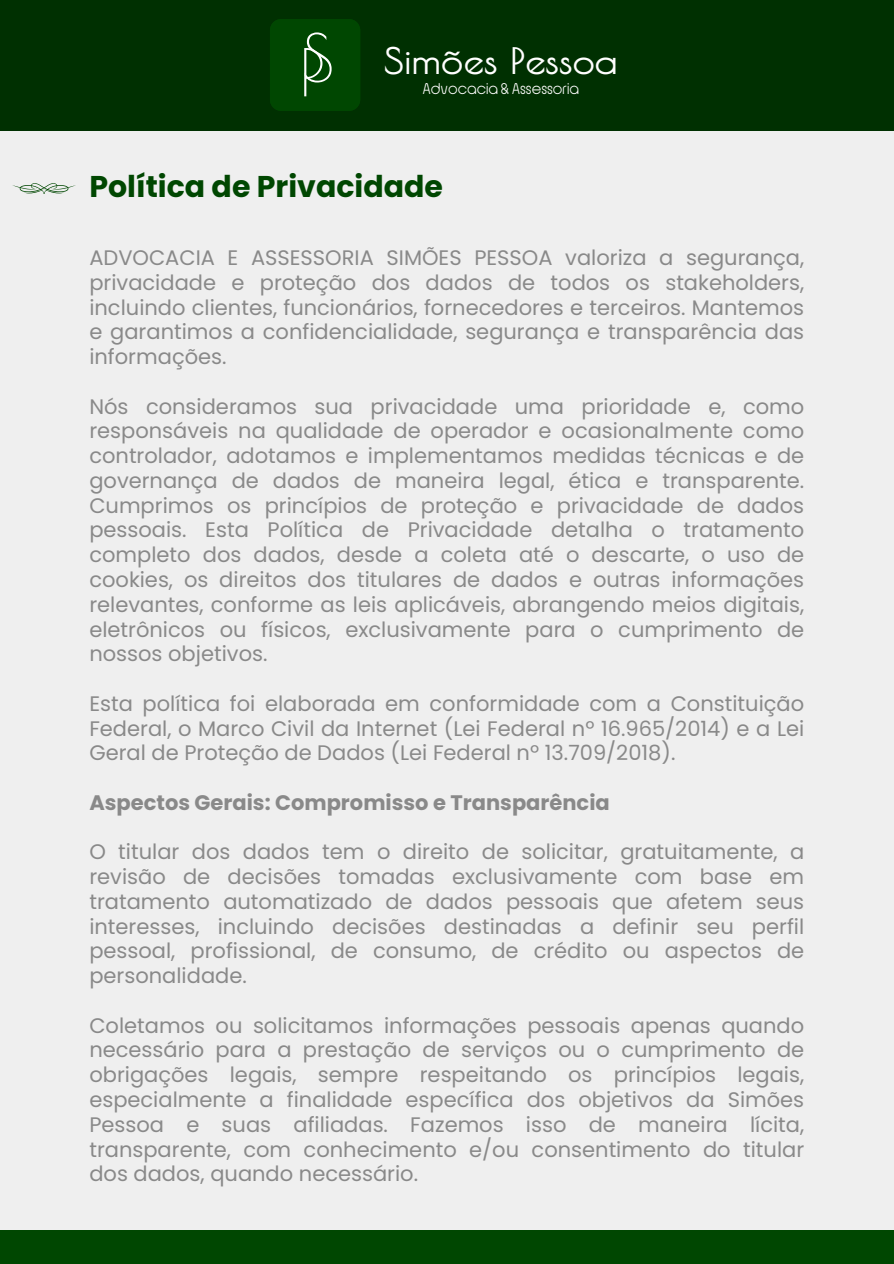
<style>
.page{position:relative;width:894px;height:1264px;background:#fff}
.page>*{position:absolute;margin:0;border:0;box-sizing:border-box;transform-origin:0 0}
.t1{font:64.35px "Poiret One";color:#fff}
.t2{font:700 35.85px "Poiret One";color:#fff}
.t3{font:700 30px "Poppins";color:#004701}
.t4{font:21px/24.8px "Poppins";color:#898989;text-align:justify}
.t5{font:700 21px "Poppins";color:#898989}
.t6{font:17.85px "Ara Hamah 1982";color:#fff}
</style>
<div class="page">
<div style="left:0;top:0;width:893px;height:1263px;background:#efefef"></div>
<div style="left:0;top:0;width:893px;height:131px;background:#003001"></div>
<div style="left:270px;top:19px;width:90px;height:92px;background:#004701"></div>
<svg style="left:12px;top:183px;width:64px;height:11px"></svg>
<div style="left:0;top:1229px;width:893px;height:34px;background:#004701"></div>
<h4 class="t1" style="left:302px;top:20px;width:34px">S</h4>
<h4 class="t1" style="left:299px;top:34px;width:27px">P</h4>
<h3 class="t2" style="left:383px;top:39px;width:235px">Simões Pessoa</h3>
<h4 class="t6" style="left:422px;top:79px;width:158px">Advocacia &amp; Assessoria</h4>
<p class="t3" style="left:89px;top:166px;width:355px">Política de Privacidade</p>
<p class="t4" style="left:89px;top:245px;width:716px">ADVOCACIA E ASSESSORIA SIMÕES PESSOA valoriza a segurança, privacidade e proteção dos dados de todos os stakeholders, incluindo clientes, funcionários, fornecedores e terceiros. Mantemos e garantimos a confidencialidade, segurança e transparência das informações.</p>
<h1 class="t4" style="left:89px;top:394px;width:716px">Nós consideramos sua privacidade uma prioridade e, como responsáveis na qualidade de operador e ocasionalmente como controlador, adotamos e implementamos medidas técnicas e de governança de dados de maneira legal, ética e transparente.<br>Cumprimos os princípios de proteção e privacidade de dados pessoais. Esta Política de Privacidade detalha o tratamento completo dos dados, desde a coleta até o descarte, o uso de cookies, os direitos dos titulares de dados e outras informações relevantes, conforme as leis aplicáveis, abrangendo meios digitais, eletrônicos ou físicos, exclusivamente para o cumprimento de nossos objetivos.</h1>
<p class="t4" style="left:89px;top:691px;width:716px">Esta política foi elaborada em conformidade com a Constituição Federal, o Marco Civil da Internet (Lei Federal nº 16.965/2014) e a Lei Geral de Proteção de Dados (Lei Federal nº 13.709/2018).</p>
<p class="t5" style="left:89px;top:787px;width:522px">Aspectos Gerais: Compromisso e Transparência</p>
<h2 class="t4" style="left:89px;top:839px;width:716px">O titular dos dados tem o direito de solicitar, gratuitamente, a revisão de decisões tomadas exclusivamente com base em tratamento automatizado de dados pessoais que afetem seus interesses, incluindo decisões destinadas a definir seu perfil pessoal, profissional, de consumo, de crédito ou aspectos de personalidade.</h2>
<h4 class="t4" style="left:89px;top:1012px;width:716px">Coletamos ou solicitamos informações pessoais apenas quando necessário para a prestação de serviços ou o cumprimento de obrigações legais, sempre respeitando os princípios legais, especialmente a finalidade específica dos objetivos da Simões Pessoa e suas afiliadas. Fazemos isso de maneira lícita, transparente, com conhecimento e/ou consentimento do titular dos dados, quando necessário.</h4>
</div>
